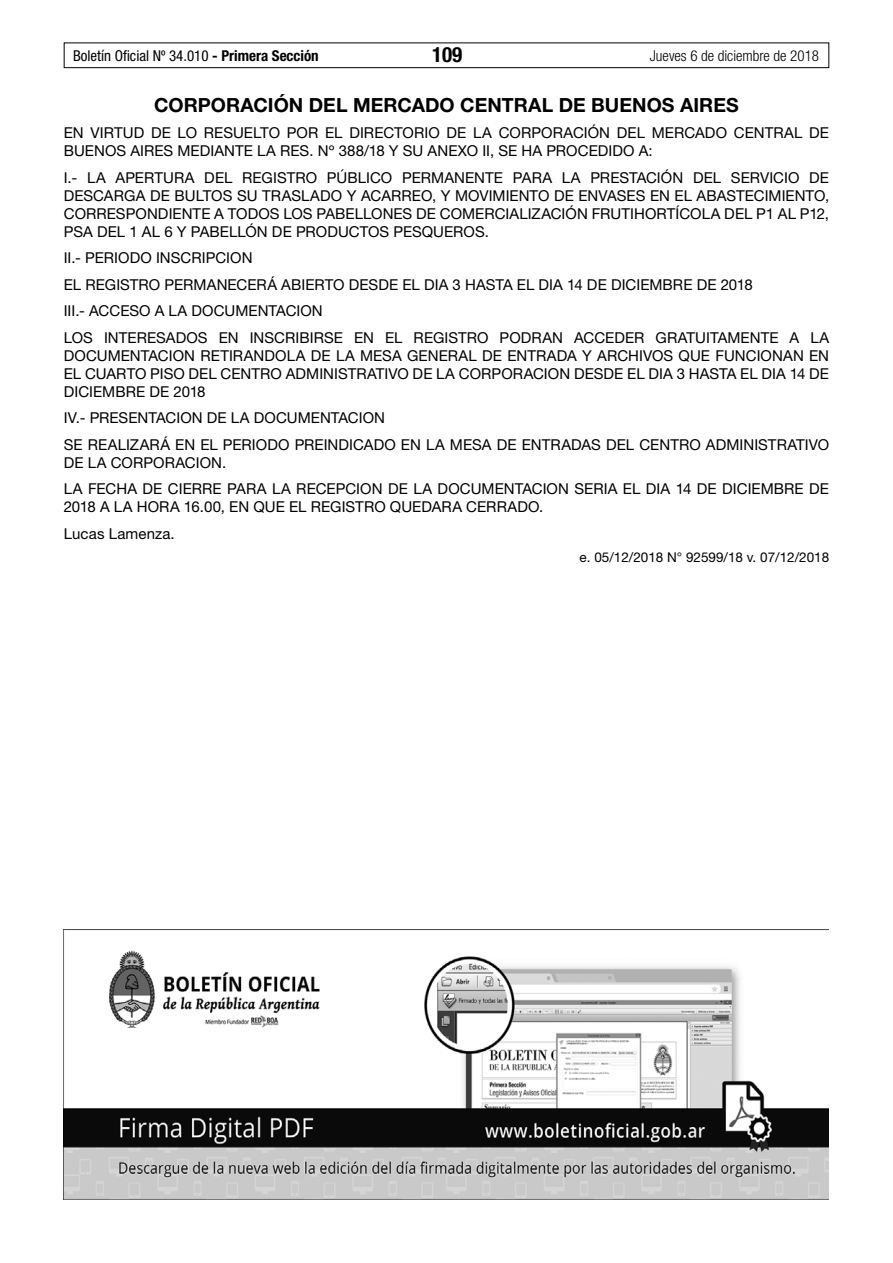
<style>
.page{position:relative;width:893px;height:1263px;background:#fff}
.page>*{position:absolute;margin:0;border:0;box-sizing:border-box;transform-origin:0 0}
.t1{font:700 condensed 21px "Helvetica Neue LT Std";color:#000}
.t2{font:700 19.5px "Helvetica Neue LT Std";color:#000}
.t3{font:15px/18px "Helvetica Neue LT Std";letter-spacing:.005em;color:#000}
.t4{font:condensed 15px "Helvetica Neue LT Std";color:#000}
.t5{font:300 condensed 15px "Helvetica Neue LT Std";color:#000}
.t6{font:13.5px "Helvetica Neue LT Std";color:#000}
.s1{font-weight:700}
</style>
<div class="page">
<div style="left:64px;top:43px;width:765px;height:25px;border:1px solid #000"></div>
<img style="left:64px;top:929px;width:765px;height:270px">
<p class="t4" style="left:73px;top:47px;width:247px">Boletín Oficial Nº 34.010 <span class="s1">- Primera Sección</span></p>
<h1 class="t1" style="left:432px;top:42px;width:32px">109</h1>
<p class="t5" style="left:650px;top:47px;width:171px">Jueves 6 de diciembre de 2018</p>
<h2 class="t2" style="left:154px;top:93px;width:586px">CORPORACIÓN DEL MERCADO CENTRAL DE BUENOS AIRES</h2>
<p class="t3" style="left:64px;top:124px;width:767px">EN VIRTUD DE LO RESUELTO POR EL DIRECTORIO DE LA CORPORACIÓN DEL MERCADO CENTRAL DE<br>BUENOS AIRES MEDIANTE LA RES. Nº 388/18 Y SU ANEXO II, SE HA PROCEDIDO A:</p>
<p class="t3" style="left:64px;top:168px;width:767px;text-align:justify">I.- LA APERTURA DEL REGISTRO PÚBLICO PERMANENTE PARA LA PRESTACIÓN DEL SERVICIO DE DESCARGA DE BULTOS SU TRASLADO Y ACARREO, Y MOVIMIENTO DE ENVASES EN EL ABASTECIMIENTO, CORRESPONDIENTE A TODOS LOS PABELLONES DE COMERCIALIZACIÓN FRUTIHORTÍCOLA DEL P1 AL P12, PSA DEL 1 AL 6 Y PABELLÓN DE PRODUCTOS PESQUEROS.</p>
<p class="t3" style="left:64px;top:244px;width:767px;line-height:26.5px">II.- PERIODO INSCRIPCION<br>EL REGISTRO PERMANECERÁ ABIERTO DESDE EL DIA 3 HASTA EL DIA 14 DE DICIEMBRE DE 2018<br>III.- ACCESO A LA DOCUMENTACION<br>LOS INTERESADOS EN INSCRIBIRSE EN EL REGISTRO PODRAN ACCEDER GRATUITAMENTE A LA</p>
<p class="t3" style="left:64px;top:346px;width:767px;text-align:justify">DOCUMENTACION RETIRANDOLA DE LA MESA GENERAL DE ENTRADA Y ARCHIVOS QUE FUNCIONAN EN EL CUARTO PISO DEL CENTRO ADMINISTRATIVO DE LA CORPORACION DESDE EL DIA 3 HASTA EL DIA 14 DE DICIEMBRE DE 2018</p>
<p class="t3" style="left:64px;top:404px;width:767px;line-height:26.5px">IV.- PRESENTACION DE LA DOCUMENTACION<br>SE REALIZARÁ EN EL PERIODO PREINDICADO EN LA MESA DE ENTRADAS DEL CENTRO ADMINISTRATIVO</p>
<p class="t3" style="left:64px;top:449px;width:767px;line-height:26.5px">DE LA CORPORACION.<br>LA FECHA DE CIERRE PARA LA RECEPCION DE LA DOCUMENTACION SERIA EL DIA 14 DE DICIEMBRE DE</p>
<p class="t3" style="left:64px;top:493px;width:481px;line-height:26.5px">2018 A LA HORA 16.00, EN QUE EL REGISTRO QUEDARA CERRADO.<br>Lucas Lamenza.</p>
<p class="t6" style="left:580px;top:549px;width:251px">e. 05/12/2018 N° 92599/18 v. 07/12/2018</p>
</div>
